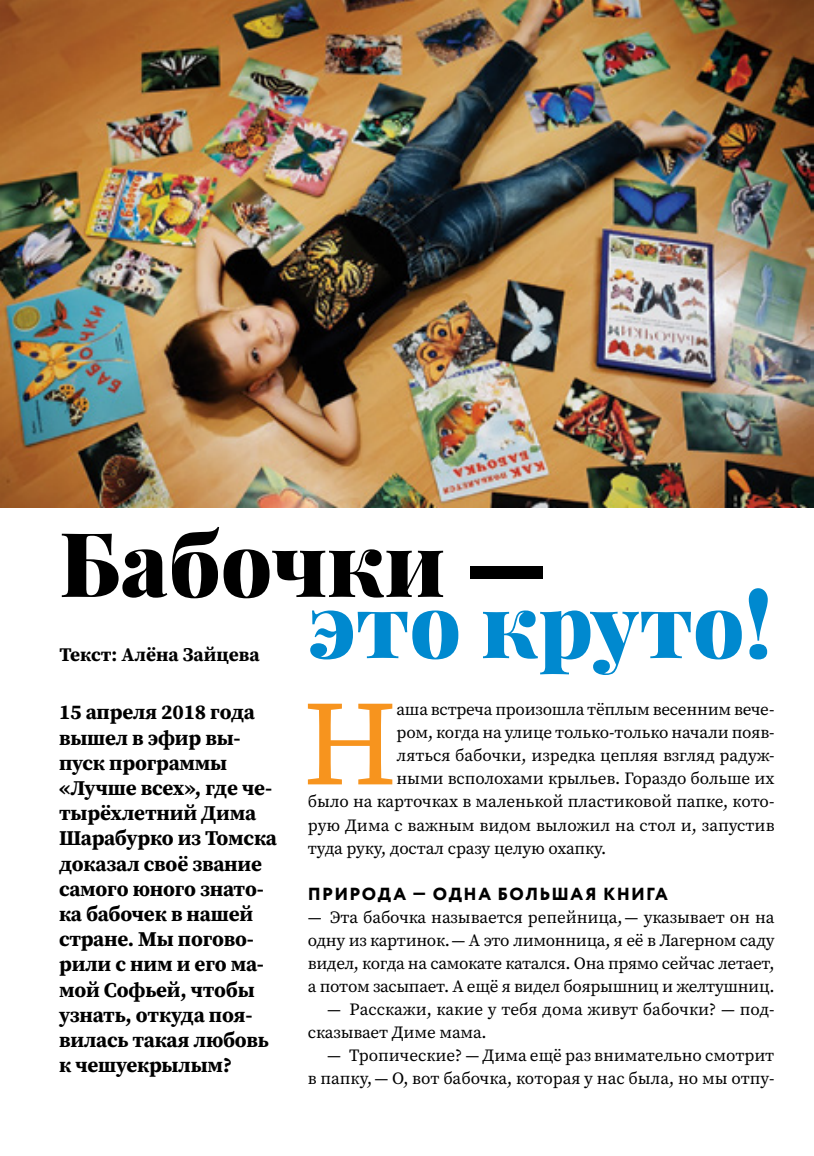
<style>
.page{position:relative;width:814px;height:1156px;background:#fff}
.page>*{position:absolute;margin:0;border:0;box-sizing:border-box;transform-origin:0 0}
.t1{font:120.58px "Source Serif Pro";color:#f7941e}
.t2{font:900 89.42px "Playfair Display";color:#0089cf}
.t3{font:900 89.42px "Playfair Display";color:#000}
.t4{font:700 21px/25.2px "Source Serif Pro";letter-spacing:-.01em;color:#000}
.t5{font:700 19.25px "Source Serif Pro";color:#000}
.t6{font:800 17.5px "Circe";letter-spacing:.08em;color:#000}
.t7{font:17.15px/23.1px "Source Serif Pro";letter-spacing:-.01em;color:#000;text-align:justify}
</style>
<div class="page">
<img style="left:0;top:0;width:814px;height:507px">
<h2 class="t3" style="left:59px;top:506px;width:489px">Бабочки —</h2>
<h2 class="t2" style="left:308px;top:567px;width:465px">это круто!</h2>
<p class="t5" style="left:60px;top:641px;width:201px">Текст: Алёна Зайцева</p>
<p class="t4" style="left:59px;top:699px;width:219px">15 апреля 2018 года вышел в эфир вы&shy;пуск программы «Лучше всех», где че&shy;тырёхлетний Дима<br>Шарабурко из Томска доказал своё звание самого юного знато&shy;ка бабочек в нашей стране. Мы погово&shy;рили с ним и его ма&shy;мой Софьей, чтобы узнать, откуда поя&shy;вилась такая любовь к чешуекрылым?</p>
<h1 class="t1" style="left:302px;top:663px;width:97px">Н</h1>
<p class="t7" style="left:396px;top:698px;width:379px">аша встреча произошла тёплым весенним вече-</p>
<p class="t7" style="left:396px;top:721px;width:379px">ром, когда на улице только-только начали появ-</p>
<p class="t7" style="left:396px;top:744px;width:379px">ляться бабочки, изредка цепляя взгляд радуж-</p>
<p class="t7" style="left:396px;top:767px;width:379px">ными всполохами крыльев. Гораздо больше их</p>
<p class="t7" style="left:308px;top:790px;width:468px">было на карточках в маленькой пластиковой папке, кото-</p>
<p class="t7" style="left:308px;top:813px;width:468px">рую Дима с важным видом выложил на стол и, запустив</p>
<p class="t7" style="left:308px;top:836px;width:300px">туда руку, достал сразу целую охапку.</p>
<p class="t6" style="left:308px;top:882px;width:361px">ПРИРОДА — ОДНА БОЛЬШАЯ КНИГА</p>
<p class="t7" style="left:308px;top:905px;width:468px">— Эта бабочка называется репейница,— указывает он на одну из картинок.— А это лимонница, я её в Лагерном саду видел, когда на самокате катался. Она прямо сейчас летает, а потом засыпает. А ещё я видел боярышниц и желтушниц.</p>
<p class="t7" style="left:308px;top:998px;width:468px;text-indent:19px">— Расскажи, какие у тебя дома живут бабочки? — под&shy;сказывает Диме мама.</p>
<p class="t7" style="left:308px;top:1044px;width:468px;text-align:right">— Тропические? — Дима ещё раз внимательно смотрит<br>в папку,— О, вот бабочка, которая у нас была, но мы отпу-</p>
</div>
